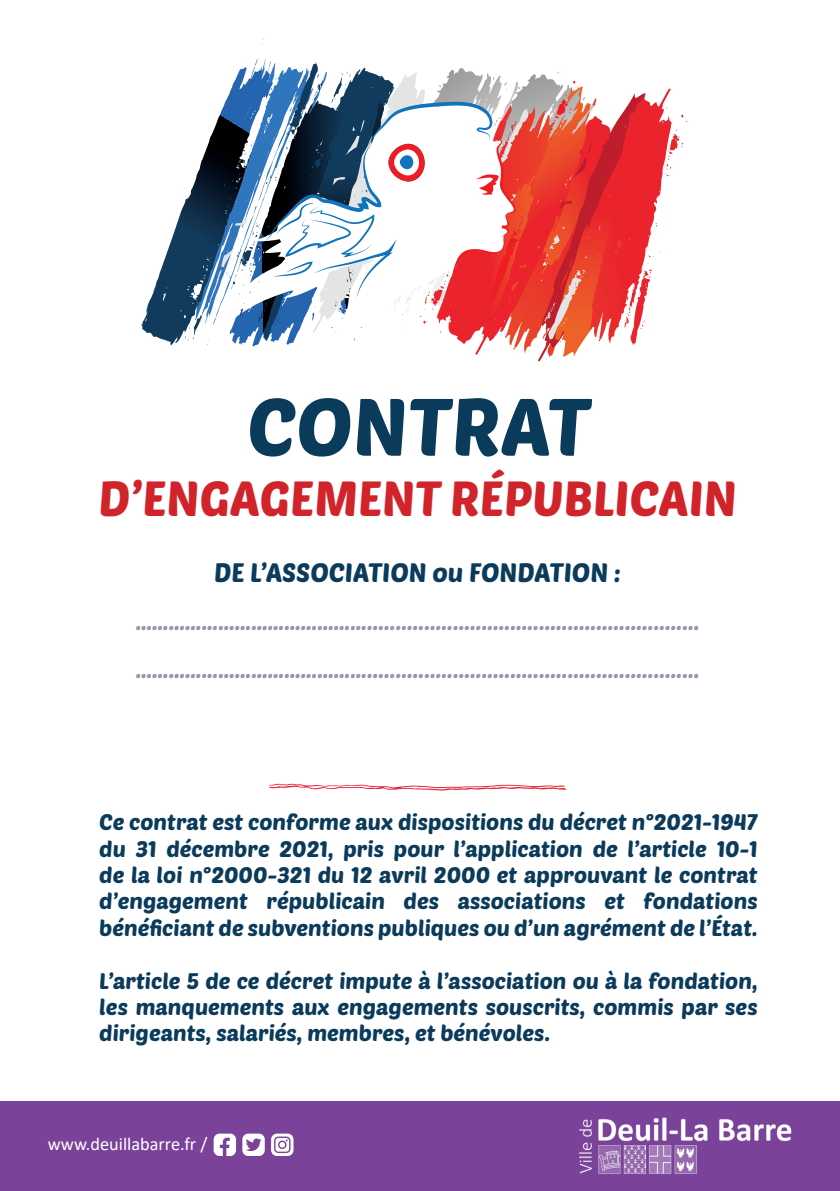
<style>
.page{position:relative;width:840px;height:1191px;background:#fff}
.page>*{position:absolute;margin:0;border:0;box-sizing:border-box;transform-origin:0 0}
.t1{font:80px "Poetsen One";color:#0b3b5b}
.t2{font:48px "Poetsen One";color:#d1232a}
.t3{font:26px "Poetsen One";color:#0b3b5b}
.t4{font:22.8px "Poetsen One";color:#9398ab}
.t5{font:22px/26.4px "Poetsen One";color:#0b3b5b;text-align:justify}
.t6{font:18.2px "Calibri";color:#fff}
</style>
<div class="page">
<svg style="left:141px;top:38px;width:529px;height:324px"></svg>
<div style="left:399px;top:155px;width:14px;height:15px;background:#1074bc;border-radius:50%"></div>
<svg style="left:269px;top:783px;width:297px;height:7px"></svg>
<div style="left:0;top:1101px;width:839px;height:90px;background:#7a4399"></div>
<img style="left:579px;top:1117px;width:213px;height:57px">
<svg style="left:271px;top:1133px;width:22px;height:23px"></svg>
<svg style="left:213px;top:1133px;width:23px;height:23px"></svg>
<svg style="left:242px;top:1133px;width:22px;height:23px"></svg>
<p class="t1" style="left:247px;top:376px;width:345px">CONTRAT</p>
<p class="t2" style="left:98px;top:468px;width:639px">D’ENGAGEMENT RÉPUBLICAIN</p>
<p class="t3" style="left:214px;top:556px;width:408px">DE L’ASSOCIATION ou FONDATION :</p>
<p class="t4" style="left:136px;top:607px;width:565px">……………………………………..........................................................</p>
<p class="t4" style="left:136px;top:655px;width:565px">……………………………………..........................................................</p>
<p class="t5" style="left:99px;top:808px;width:659px">Ce contrat est conforme aux dispositions du décret n°2021-1947 du 31 décembre 2021, pris pour l’application de l’article 10-1 de la loi n°2000-321 du 12 avril 2000 et approuvant le contrat d’engagement républicain des associations et fondations bénéficiant de subventions publiques ou d’un agrément de l’État.</p>
<p class="t5" style="left:99px;top:966px;width:659px">L’article 5 de ce décret impute à l’association ou à la fondation, les manquements aux engagements souscrits, commis par ses dirigeants, salariés, membres, et bénévoles.</p>
<p class="t6" style="left:48px;top:1131px;width:161px">www.deuillabarre.fr /</p>
</div>
